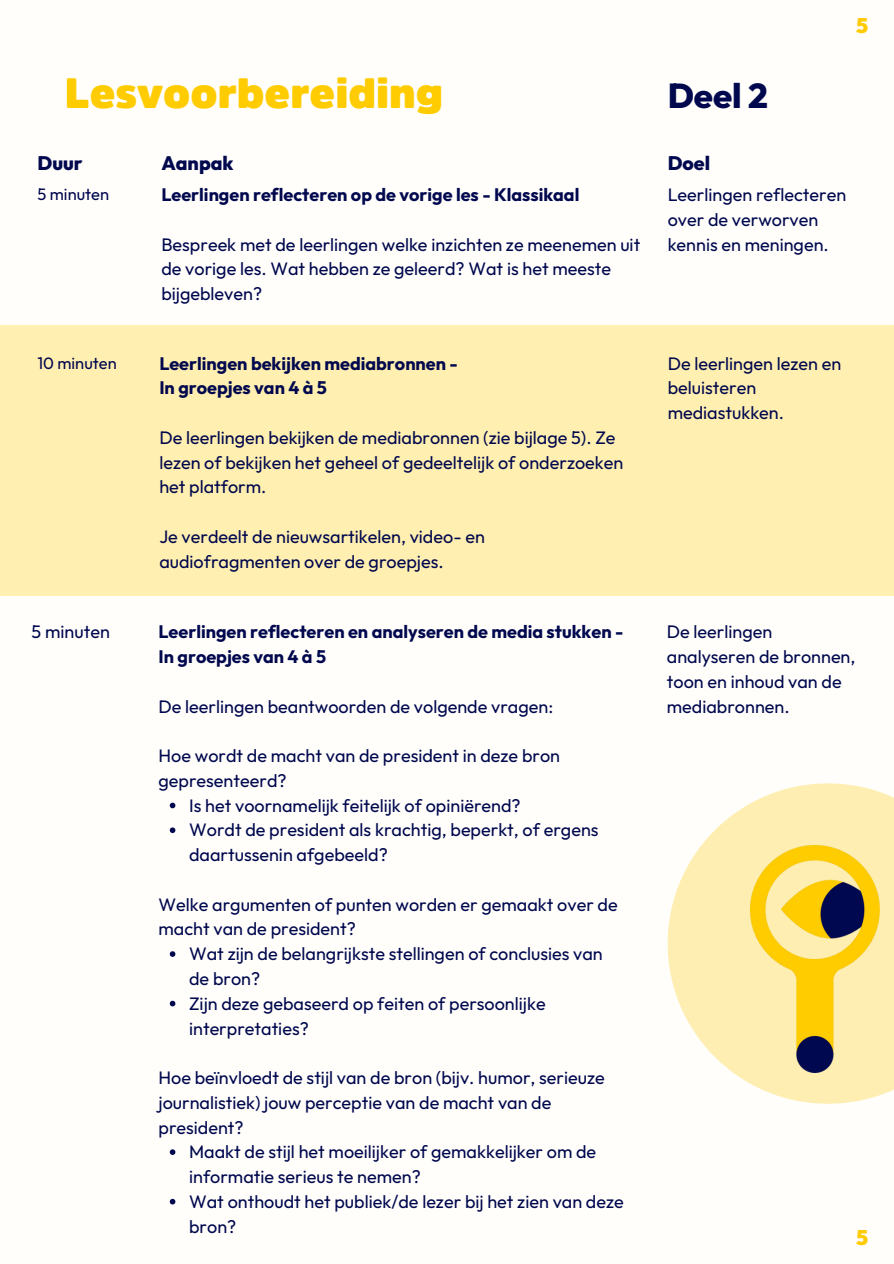
<style>
.page{position:relative;width:894px;height:1264px;background:#fff}
.page>*{position:absolute;margin:0;border:0;box-sizing:border-box;transform-origin:0 0}
.t1{font:900 42px "Amsi Pro Normal";color:#ffcc01}
.t2{font:800 34.5px "Outfit";color:#01084e}
.t3{font:900 21px "Outfit";color:#fecb04}
.t4{font:800 19.5px "Outfit";color:#01084e}
.t5{font:18px/24.8px "Outfit";color:#01084e}
.t6{font:700 18px/24.8px "Outfit";color:#01084e}
.t7{font:16.5px "Outfit";color:#01084e}
</style>
<div class="page">
<div style="left:0;top:0;width:893px;height:1263px;background:#fffefb"></div>
<div style="left:0;top:325px;width:893px;height:271px;background:#ffefb0"></div>
<svg style="left:667px;top:783px;width:226px;height:320px;fill:#feeeb1"></svg>
<img style="left:749px;top:845px;width:130px;height:227px">
<svg style="left:170px;top:802px;width:5px;height:6px"></svg>
<svg style="left:170px;top:827px;width:5px;height:6px"></svg>
<svg style="left:170px;top:951px;width:5px;height:5px"></svg>
<svg style="left:170px;top:1000px;width:5px;height:6px"></svg>
<svg style="left:170px;top:1149px;width:5px;height:5px"></svg>
<svg style="left:170px;top:1198px;width:5px;height:6px"></svg>
<p class="t3" style="left:855px;top:12px;width:14px">5</p>
<p class="t1" style="left:65px;top:72px;width:380px">Lesvoorbereiding</p>
<h4 class="t2" style="left:667px;top:73px;width:102px">Deel 2</h4>
<p class="t4" style="left:37px;top:151px;width:47px">Duur</p>
<h4 class="t4" style="left:161px;top:151px;width:74px">Aanpak</h4>
<p class="t4" style="left:667px;top:151px;width:44px">Doel</p>
<p class="t7" style="left:37px;top:184px;width:73px">5 minuten</p>
<p class="t6" style="left:161px;top:182px;width:419px">Leerlingen reflecteren op de vorige les - Klassikaal</p>
<h4 class="t5" style="left:161px;top:232px;width:480px">Bespreek met de leerlingen welke inzichten ze meenemen uit de vorige les. Wat hebben ze geleerd? Wat is het meeste bijgebleven?</h4>
<p class="t5" style="left:667px;top:182px;width:180px">Leerlingen reflecteren over de verworven kennis en meningen.</p>
<h4 class="t7" style="left:37px;top:352px;width:81px">10 minuten</h4>
<h3 class="t6" style="left:159px;top:350px;width:300px">Leerlingen bekijken mediabronnen -<br>In groepjes van 4 à 5</h3>
<h4 class="t5" style="left:159px;top:425px;width:465px">De leerlingen bekijken de mediabronnen (zie bijlage 5). Ze lezen of bekijken het geheel of gedeeltelijk of onderzoeken het platform.</h4>
<h4 class="t5" style="left:159px;top:524px;width:327px">Je verdeelt de nieuwsartikelen, video- en audiofragmenten over de groepjes.</h4>
<p class="t5" style="left:667px;top:350px;width:175px">De leerlingen lezen en beluisteren mediastukken.</p>
<h2 class="t5" style="left:32px;top:619px;width:80px">5 minuten</h2>
<h3 class="t6" style="left:158px;top:619px;width:466px">Leerlingen reflecteren en analyseren de media stukken -<br>In groepjes van 4 à 5</h3>
<h3 class="t5" style="left:158px;top:693px;width:396px">De leerlingen beantwoorden de volgende vragen:</h3>
<h3 class="t5" style="left:158px;top:743px;width:403px">Hoe wordt de macht van de president in deze bron gepresenteerd?</h3>
<p class="t5" style="left:189px;top:792px;width:333px">Is het voornamelijk feitelijk of opiniërend?</p>
<h3 class="t5" style="left:189px;top:817px;width:411px">Wordt de president als krachtig, beperkt, of ergens daartussenin afgebeeld?</h3>
<h4 class="t5" style="left:158px;top:891px;width:460px">Welke argumenten of punten worden er gemaakt over de macht van de president?</h4>
<h4 class="t5" style="left:189px;top:941px;width:415px">Wat zijn de belangrijkste stellingen of conclusies van de bron?</h4>
<p class="t5" style="left:189px;top:990px;width:358px">Zijn deze gebaseerd op feiten of persoonlijke interpretaties?</p>
<h4 class="t5" style="left:158px;top:1064px;width:447px">Hoe beïnvloedt de stijl van de bron (bijv. humor, serieuze journalistiek) jouw perceptie van de macht van de president?</h4>
<h3 class="t5" style="left:189px;top:1139px;width:408px">Maakt de stijl het moeilijker of gemakkelijker om de informatie serieus te nemen?</h3>
<h4 class="t5" style="left:189px;top:1188px;width:436px">Wat onthoudt het publiek/de lezer bij het zien van deze bron?</h4>
<h4 class="t5" style="left:666px;top:619px;width:190px">De leerlingen analyseren de bronnen, toon en inhoud van de mediabronnen.</h4>
<p class="t3" style="left:855px;top:1224px;width:14px">5</p>
</div>
